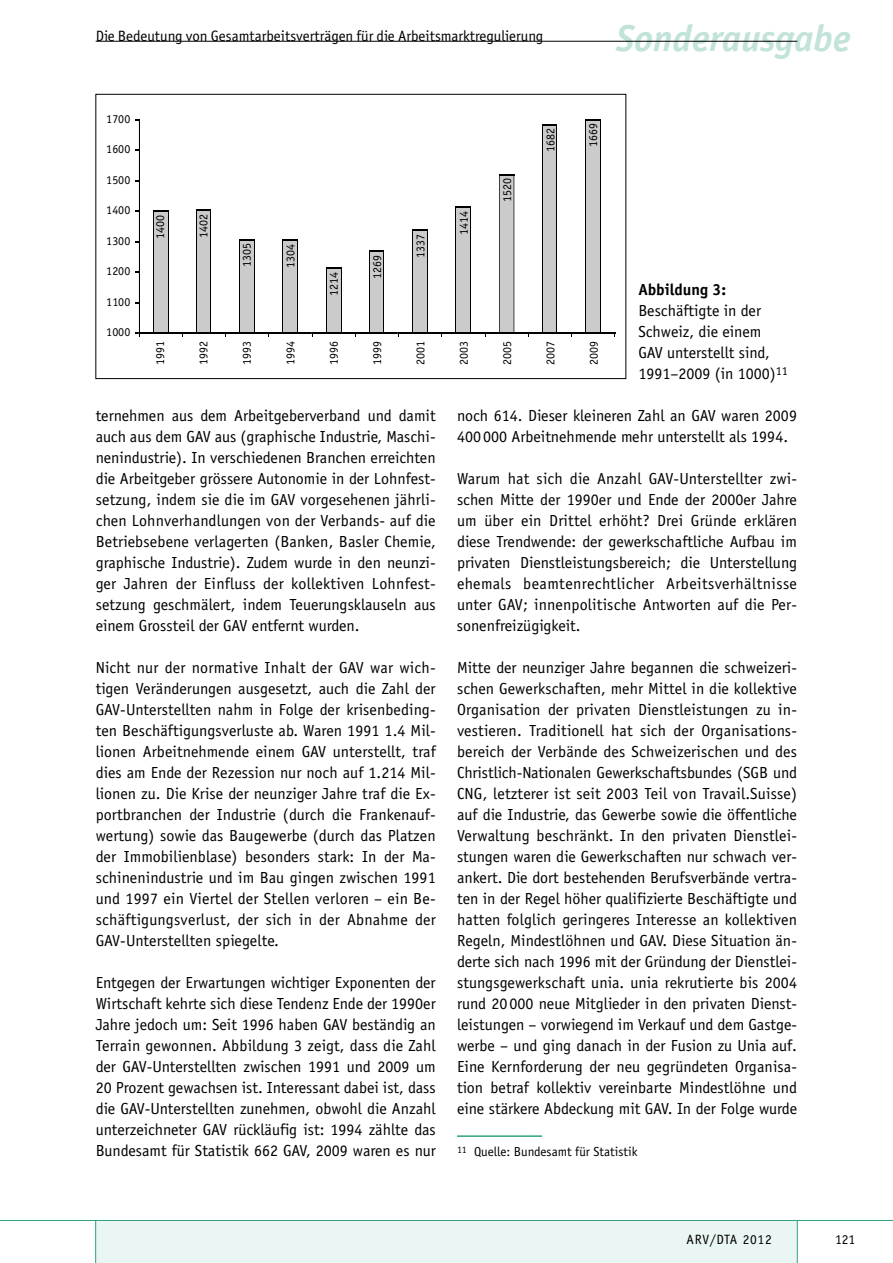
<style>
.page{position:relative;width:893px;height:1263px;background:#fff}
.page>*{position:absolute;margin:0;border:0;box-sizing:border-box;transform-origin:0 0}
.t1{font:italic 700 37.5px "Officina Sans";color:#c1e3da}
.t2{font:16.05px/21px "Officina Sans";color:#000;text-align:justify}
.t3{font:700 16.05px "Officina Sans";color:#000}
.t4{font:15px "Officina Sans";color:#000}
.t5{font:13.5px "Officina Sans";letter-spacing:.05em;color:#000}
.t6{font:13.05px "Officina Sans";color:#000}
.t7{font:12px "Officina Sans Std";color:#000}
</style>
<div class="page">
<div style="left:96px;top:1220px;width:701px;height:43px;background:#eaf6f3"></div>
<hr style="left:95px;top:1220px;width:1px;height:43px;background:#31a082">
<hr style="left:797px;top:1220px;width:1px;height:43px;background:#31a082">
<hr style="left:0;top:1220px;width:893px;height:1px;background:#31a082">
<hr style="left:96px;top:41px;width:701px;height:1px;background:#000">
<hr style="left:457px;top:1135px;width:85px;height:2px;background:#31a082">
<div style="left:153px;top:211px;width:15px;height:122px;background:#cbcbcb"></div>
<svg style="left:154px;top:211px;width:14px;height:1px"></svg>
<hr style="left:168px;top:211px;width:1px;height:122px;background:#000">
<hr style="left:153px;top:211px;width:1px;height:122px;background:#000">
<div style="left:196px;top:210px;width:14px;height:123px;background:#cbcbcb"></div>
<svg style="left:197px;top:210px;width:13px;height:1px"></svg>
<hr style="left:210px;top:210px;width:1px;height:123px;background:#000">
<hr style="left:196px;top:210px;width:1px;height:123px;background:#000">
<div style="left:239px;top:239px;width:15px;height:94px;background:#cbcbcb"></div>
<svg style="left:240px;top:239px;width:14px;height:1px"></svg>
<hr style="left:254px;top:239px;width:1px;height:94px;background:#000">
<hr style="left:239px;top:239px;width:1px;height:94px;background:#000">
<div style="left:282px;top:239px;width:15px;height:94px;background:#cbcbcb"></div>
<svg style="left:283px;top:239px;width:14px;height:1px"></svg>
<hr style="left:297px;top:239px;width:1px;height:94px;background:#000">
<hr style="left:282px;top:239px;width:1px;height:94px;background:#000">
<div style="left:326px;top:267px;width:15px;height:66px;background:#cbcbcb"></div>
<svg style="left:327px;top:267px;width:14px;height:1px"></svg>
<hr style="left:341px;top:267px;width:1px;height:66px;background:#000">
<hr style="left:326px;top:267px;width:1px;height:66px;background:#000">
<div style="left:369px;top:251px;width:14px;height:82px;background:#cbcbcb"></div>
<svg style="left:370px;top:251px;width:13px;height:1px"></svg>
<hr style="left:383px;top:251px;width:1px;height:82px;background:#000">
<hr style="left:369px;top:251px;width:1px;height:82px;background:#000">
<div style="left:412px;top:230px;width:15px;height:103px;background:#cbcbcb"></div>
<svg style="left:413px;top:230px;width:14px;height:1px"></svg>
<hr style="left:427px;top:230px;width:1px;height:103px;background:#000">
<hr style="left:412px;top:230px;width:1px;height:103px;background:#000">
<div style="left:455px;top:206px;width:15px;height:127px;background:#cbcbcb"></div>
<svg style="left:456px;top:206px;width:14px;height:1px"></svg>
<hr style="left:470px;top:206px;width:1px;height:127px;background:#000">
<hr style="left:455px;top:206px;width:1px;height:127px;background:#000">
<svg style="left:499px;top:174px;width:16px;height:159px"></svg>
<div style="left:542px;top:124px;width:14px;height:209px;background:#cbcbcb"></div>
<svg style="left:543px;top:124px;width:13px;height:1px"></svg>
<hr style="left:556px;top:124px;width:1px;height:209px;background:#000">
<hr style="left:542px;top:124px;width:1px;height:209px;background:#000">
<div style="left:585px;top:119px;width:15px;height:214px;background:#cbcbcb"></div>
<svg style="left:586px;top:119px;width:14px;height:1px"></svg>
<hr style="left:600px;top:119px;width:1px;height:214px;background:#000">
<hr style="left:585px;top:119px;width:1px;height:214px;background:#000">
<hr style="left:139px;top:119px;width:1px;height:215px;background:#000">
<hr style="left:139px;top:333px;width:476px;height:1px;background:#000">
<div style="left:95px;top:94px;width:531px;height:285px;border:1px solid #000"></div>
<p class="t4" style="left:96px;top:27px;width:449px">Die Bedeutung von Gesamtarbeitsverträgen für die Arbeitsmarktregulierung</p>
<p class="t7" style="left:106px;top:112px;width:26px">1700</p>
<p class="t7" style="left:106px;top:142px;width:26px">1600</p>
<p class="t7" style="left:106px;top:173px;width:26px">1500</p>
<p class="t7" style="left:106px;top:203px;width:26px">1400</p>
<p class="t7" style="left:106px;top:234px;width:26px">1300</p>
<p class="t7" style="left:106px;top:264px;width:26px">1200</p>
<p class="t7" style="left:106px;top:295px;width:26px">1100</p>
<p class="t7" style="left:106px;top:325px;width:26px">1000</p>
<p class="t7" style="left:153px;top:239px;width:25px;rotate:-90deg">1400</p>
<p class="t7" style="left:153px;top:365px;width:25px;rotate:-90deg">1991</p>
<p class="t7" style="left:196px;top:238px;width:25px;rotate:-90deg">1402</p>
<p class="t7" style="left:196px;top:365px;width:25px;rotate:-90deg">1992</p>
<p class="t7" style="left:240px;top:267px;width:25px;rotate:-90deg">1305</p>
<p class="t7" style="left:240px;top:365px;width:25px;rotate:-90deg">1993</p>
<p class="t7" style="left:283px;top:268px;width:25px;rotate:-90deg">1304</p>
<p class="t7" style="left:283px;top:365px;width:25px;rotate:-90deg">1994</p>
<p class="t7" style="left:327px;top:296px;width:25px;rotate:-90deg">1214</p>
<p class="t7" style="left:327px;top:365px;width:25px;rotate:-90deg">1996</p>
<p class="t7" style="left:370px;top:279px;width:25px;rotate:-90deg">1269</p>
<p class="t7" style="left:370px;top:365px;width:25px;rotate:-90deg">1999</p>
<p class="t7" style="left:413px;top:258px;width:25px;rotate:-90deg">1337</p>
<p class="t7" style="left:413px;top:365px;width:25px;rotate:-90deg">2001</p>
<p class="t7" style="left:457px;top:235px;width:25px;rotate:-90deg">1414</p>
<p class="t7" style="left:457px;top:365px;width:25px;rotate:-90deg">2003</p>
<p class="t7" style="left:500px;top:202px;width:25px;rotate:-90deg">1520</p>
<p class="t7" style="left:543px;top:152px;width:25px;rotate:-90deg">1682</p>
<p class="t7" style="left:500px;top:365px;width:25px;rotate:-90deg">2005</p>
<p class="t7" style="left:543px;top:365px;width:25px;rotate:-90deg">2007</p>
<h1 class="t1" style="left:616px;top:15px;width:236px">Sonderausgabe</h1>
<p class="t7" style="left:586px;top:147px;width:25px;rotate:-90deg">1669</p>
<p class="t7" style="left:587px;top:365px;width:25px;rotate:-90deg">2009</p>
<p class="t3" style="left:638px;top:280px;width:89px">Abbildung 3:</p>
<p class="t2" style="left:638px;top:300px;width:151px;text-align:left">Beschäftigte in der<br>Schweiz, die einem<br>GAV unterstellt sind,<br>1991–2009 (in 1000)<sup>11</sup></p>
<p class="t2" style="left:96px;top:405px;width:342px">ternehmen aus dem Arbeitgeberverband und damit auch aus dem GAV aus (graphische Industrie, Maschi&shy;nenindustrie). In verschiedenen Branchen erreichten die Arbeitgeber grössere Autonomie in der Lohnfest&shy;setzung, indem sie die im GAV vorgesehenen jährli&shy;chen Lohnverhandlungen von der Verbands- auf die Betriebsebene verlagerten (Banken, Basler Chemie, graphische Industrie). Zudem wurde in den neunzi&shy;ger Jahren der Einfluss der kollektiven Lohnfest&shy;setzung geschmälert, indem Teuerungsklauseln aus einem Grossteil der GAV entfernt wurden.</p>
<p class="t2" style="left:96px;top:657px;width:342px">Nicht nur der normative Inhalt der GAV war wich&shy;tigen Veränderungen ausgesetzt, auch die Zahl der GAV-Unterstellten nahm in Folge der krisenbeding&shy;ten Beschäftigungsverluste ab. Waren 1991 1.4 Mil&shy;lionen Arbeitnehmende einem GAV unterstellt, traf dies am Ende der Rezession nur noch auf 1.214 Mil&shy;lionen zu. Die Krise der neunziger Jahre traf die Ex&shy;portbranchen der Industrie (durch die Frankenauf&shy;wertung) sowie das Baugewerbe (durch das Platzen der Immobilienblase) besonders stark: In der Ma&shy;schinenindustrie und im Bau gingen zwischen 1991 und 1997 ein Viertel der Stellen verloren – ein Be&shy;schäftigungsverlust, der sich in der Abnahme der GAV-Unterstellten spiegelte.</p>
<p class="t2" style="left:96px;top:972px;width:342px">Entgegen der Erwartungen wichtiger Exponenten der Wirtschaft kehrte sich diese Tendenz Ende der 1990er Jahre jedoch um: Seit 1996 haben GAV beständig an Terrain gewonnen. Abbildung 3 zeigt, dass die Zahl der GAV-Unterstellten zwischen 1991 und 2009 um 20 Prozent gewachsen ist. Interessant dabei ist, dass die GAV-Unterstellten zunehmen, obwohl die Anzahl unterzeichneter GAV rückläufig ist: 1994 zählte das Bundesamt für Statistik 662 GAV, 2009 waren es nur</p>
<p class="t2" style="left:457px;top:405px;width:342px">noch 614. Dieser kleineren Zahl an GAV waren 2009<br>400000 Arbeitnehmende mehr unterstellt als 1994.</p>
<p class="t2" style="left:457px;top:468px;width:342px">Warum hat sich die Anzahl GAV-Unterstellter zwi&shy;schen Mitte der 1990er und Ende der 2000er Jahre um über ein Drittel erhöht? Drei Gründe erklären diese Trendwende: der gewerkschaftliche Aufbau im privaten Dienstleistungsbereich; die Unterstellung ehemals beamtenrechtlicher Arbeitsverhältnisse unter GAV; innenpolitische Antworten auf die Per&shy;sonenfreizügigkeit.<sup>11</sup></p>
<p class="t2" style="left:457px;top:657px;width:342px">Mitte der neunziger Jahre begannen die schweizeri&shy;schen Gewerkschaften, mehr Mittel in die kollektive Organisation der privaten Dienstleistungen zu in&shy;vestieren. Traditionell hat sich der Organisations&shy;bereich der Verbände des Schweizerischen und des Christlich-Nationalen Gewerkschaftsbundes (SGB und CNG, letzterer ist seit 2003 Teil von Travail.Suisse) auf die Industrie, das Gewerbe sowie die öffentliche Verwaltung beschränkt. In den privaten Dienstlei&shy;stungen waren die Gewerkschaften nur schwach ver&shy;ankert. Die dort bestehenden Berufsverbände vertra&shy;ten in der Regel höher qualifizierte Beschäftigte und hatten folglich geringeres Interesse an kollektiven Regeln, Mindestlöhnen und GAV. Diese Situation än&shy;derte sich nach 1996 mit der Gründung der Dienstlei&shy;stungsgewerkschaft unia. unia rekrutierte bis 2004 rund 20000 neue Mitglieder in den privaten Dienst&shy;leistungen – vorwiegend im Verkauf und dem Gastge&shy;werbe – und ging danach in der Fusion zu Unia auf.<br>Eine Kernforderung der neu gegründeten Organisa&shy;tion betraf kollektiv vereinbarte Mindestlöhne und eine stärkere Abdeckung mit GAV. In der Folge wurde</p>
<p class="t6" style="left:457px;top:1144px;width:182px"><sup>11</sup> Quelle: Bundesamt für Statistik</p>
<p class="t5" style="left:687px;top:1231px;width:87px">ARV/DTA 2012</p>
<p class="t5" style="left:835px;top:1231px;width:22px">121</p>
</div>
